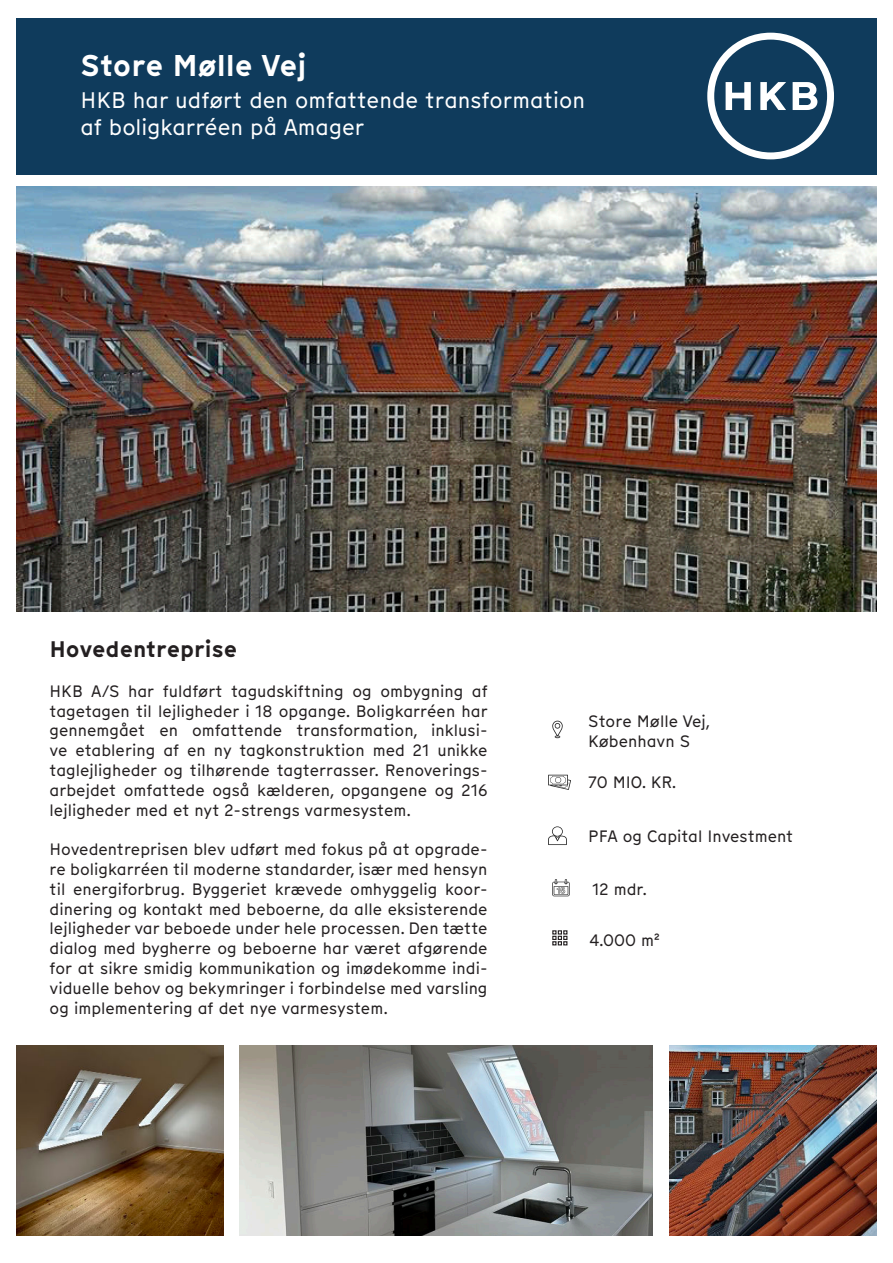
<style>
.page{position:relative;width:893px;height:1263px;background:#fff}
.page>*{position:absolute;margin:0;border:0;box-sizing:border-box;transform-origin:0 0}
.t1{font:700 30px "Munken Sans";color:#fff}
.t2{font:22.5px/27px "Munken Sans";color:#fff}
.t3{font:700 22.5px "Munken Sans";color:#231f20}
.t4{font:16.5px/19.8px "Munken Sans";color:#231f20;text-align:justify}
</style>
<div class="page">
<div style="left:16px;top:18px;width:861px;height:156px;background:#0f3b5c"></div>
<svg style="left:726px;top:82px;width:25px;height:28px"></svg>
<svg style="left:760px;top:82px;width:26px;height:28px"></svg>
<svg style="left:793px;top:82px;width:24px;height:28px"></svg>
<div style="left:707px;top:33px;width:127px;height:126px;border:7px solid #fff;border-radius:50%"></div>
<img style="left:670px;top:1045px;width:207px;height:190px">
<img style="left:16px;top:186px;width:861px;height:426px">
<img style="left:239px;top:1045px;width:413px;height:190px">
<img style="left:16px;top:1045px;width:207px;height:190px">
<svg style="left:552px;top:721px;width:11px;height:17px"></svg>
<svg style="left:548px;top:775px;width:23px;height:15px"></svg>
<svg style="left:548px;top:826px;width:19px;height:19px"></svg>
<svg style="left:552px;top:879px;width:18px;height:17px"></svg>
<svg style="left:552px;top:930px;width:15px;height:15px"></svg>
<h1 class="t1" style="left:80px;top:53px;width:227px">Store Mølle Vej</h1>
<h2 class="t2" style="left:80px;top:87px;width:506px">HKB har udført den omfattende transformation af boligkarréen på Amager</h2>
<h2 class="t3" style="left:50px;top:639px;width:189px">Hovedentreprise</h2>
<p class="t4" style="left:50px;top:682px;width:440px">HKB A/S har fuldført tagudskiftning og ombygning af tagetagen til lejligheder i 18 opgange. Boligkarréen har gennemgået en omfattende transformation, inklusi&shy;ve etablering af en ny tagkonstruktion med 21 unikke taglejligheder og tilhørende tagterrasser. Renoverings&shy;arbejdet omfattede også kælderen, opgangene og 216 lejligheder med et nyt 2-strengs varmesystem.</p>
<p class="t4" style="left:50px;top:840px;width:439px">Hovedentreprisen blev udført med fokus på at opgrade&shy;re boligkarréen til moderne standarder, især med hensyn til energiforbrug. Byggeriet krævede omhyggelig koor&shy;dinering og kontakt med beboerne, da alle eksisterende lejligheder var beboede under hele processen. Den tætte dialog med bygherre og beboerne har været afgørende for at sikre smidig kommunikation og imødekomme indi&shy;viduelle behov og bekymringer i forbindelse med varsling og implementering af det nye varmesystem.</p>
<p class="t4" style="left:588px;top:712px;width:124px">Store Mølle Vej,<br>København S</p>
<p class="t4" style="left:588px;top:773px;width:90px">70 MIO. KR.</p>
<p class="t4" style="left:588px;top:827px;width:207px">PFA og Capital Investment</p>
<p class="t4" style="left:592px;top:879px;width:56px">12 mdr.</p>
<p class="t4" style="left:590px;top:931px;width:72px">4.000 m²</p>
</div>
